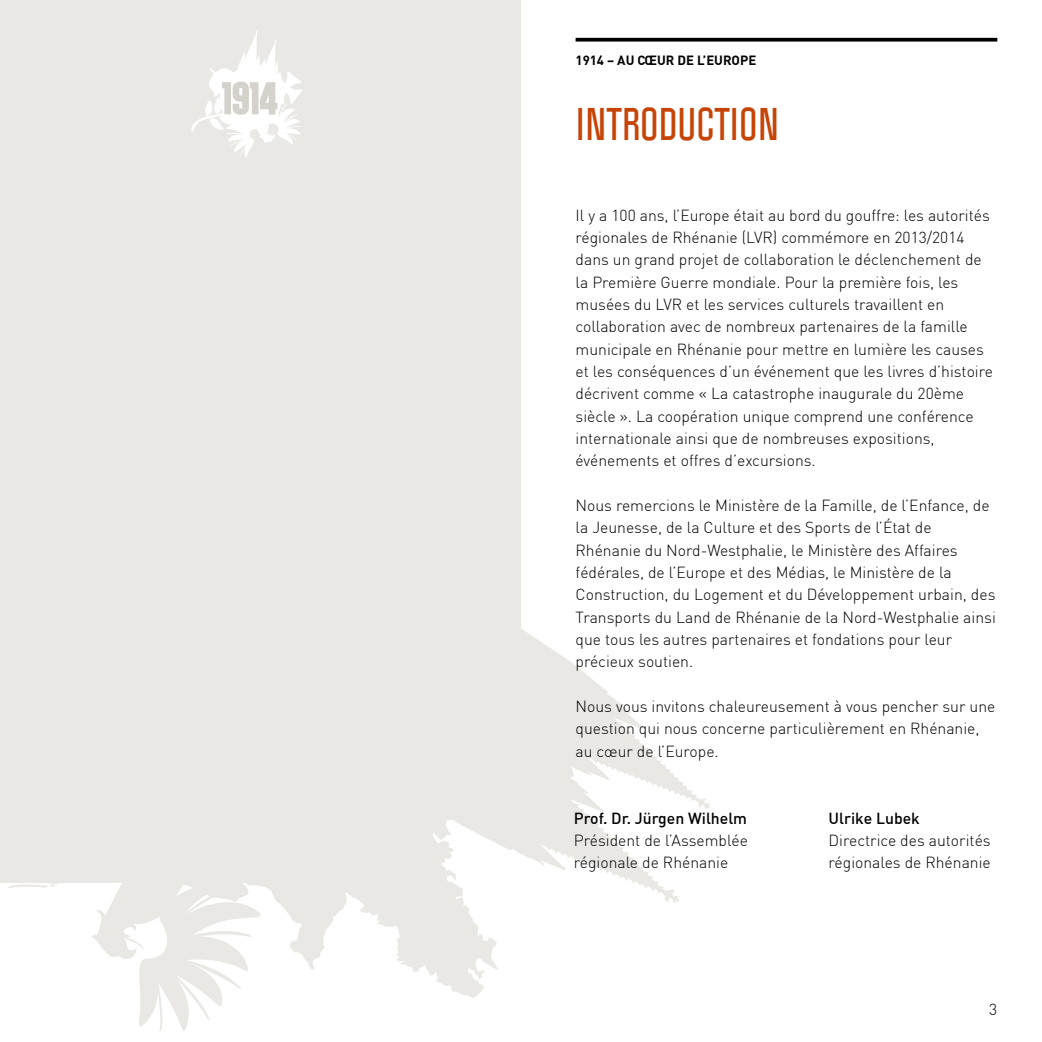
<style>
.page{position:relative;width:1042px;height:1042px;background:#fff}
.page>*{position:absolute;margin:0;border:0;box-sizing:border-box;transform-origin:0 0}
.t1{font:700 40.25px "Politica";color:#c64406}
.t2{font:300 15.75px/22.4px "DIN";color:#000}
.t3{font:500 15.75px "DIN";color:#000}
.t4{font:700 13.12px "DIN";color:#000}
</style>
<div class="page">
<div style="left:0;top:0;width:521px;height:712px;background:#eae8e5"></div>
<div style="left:0;top:639px;width:424px;height:244px;background:#eae8e5"></div>
<svg style="left:8px;top:883px;width:214px;height:148px"></svg>
<svg style="left:165px;top:883px;width:318px;height:115px;fill:#eeedeb"></svg>
<svg style="left:347px;top:629px;width:363px;height:274px;fill:#eae8e5"></svg>
<svg style="left:191px;top:30px;width:111px;height:127px"></svg>
<svg style="left:575px;top:38px;width:422px;height:4px;background:#1c1c1c"></svg>
<p class="t4" style="left:575px;top:51px;width:182px">1914 – AU CŒUR DE L’EUROPE</p>
<h1 class="t1" style="left:575px;top:98px;width:205px">INTRODUCTION</h1>
<p class="t2" style="left:575px;top:204px;width:419px">Il y a 100 ans, l’Europe était au bord du gouffre: les autorités régionales de Rhénanie (LVR) commémore en 2013/2014 dans un grand projet de collaboration le déclenchement de la Première Guerre mondiale. Pour la première fois, les musées du LVR et les services culturels travaillent en collaboration avec de nombreux partenaires de la famille municipale en Rhénanie pour mettre en lumière les causes et les conséquences d’un événement que les livres d’histoire décrivent comme « La catastrophe inaugurale du 20ème siècle ». La coopération unique comprend une conférence internationale ainsi que de nombreuses expositions, événements et offres d’excursions.</p>
<p class="t2" style="left:575px;top:494px;width:422px">Nous remercions le Ministère de la Famille, de l’Enfance, de la Jeunesse, de la Culture et des Sports de l’État de Rhénanie du Nord-Westphalie, le Ministère des Affaires fédérales, de l’Europe et des Médias, le Ministère de la Construction, du Logement et du Développement urbain, des Transports du Land de Rhénanie de la Nord-Westphalie ainsi que tous les autres partenaires et fondations pour leur précieux soutien.</p>
<p class="t2" style="left:575px;top:695px;width:421px">Nous vous invitons chaleureusement à vous pencher sur une question qui nous concerne particulièrement en Rhénanie, au cœur de l’Europe.</p>
<p class="t3" style="left:574px;top:808px;width:175px">Prof. Dr. Jürgen Wilhelm</p>
<p class="t2" style="left:574px;top:829px;width:176px">Président de l’Assemblée régionale de Rhénanie</p>
<p class="t3" style="left:828px;top:808px;width:93px">Ulrike Lubek</p>
<p class="t2" style="left:828px;top:829px;width:164px">Directrice des autorités régionales de Rhénanie</p>
<p class="t2" style="left:989px;top:997px;width:10px">3</p>
</div>
